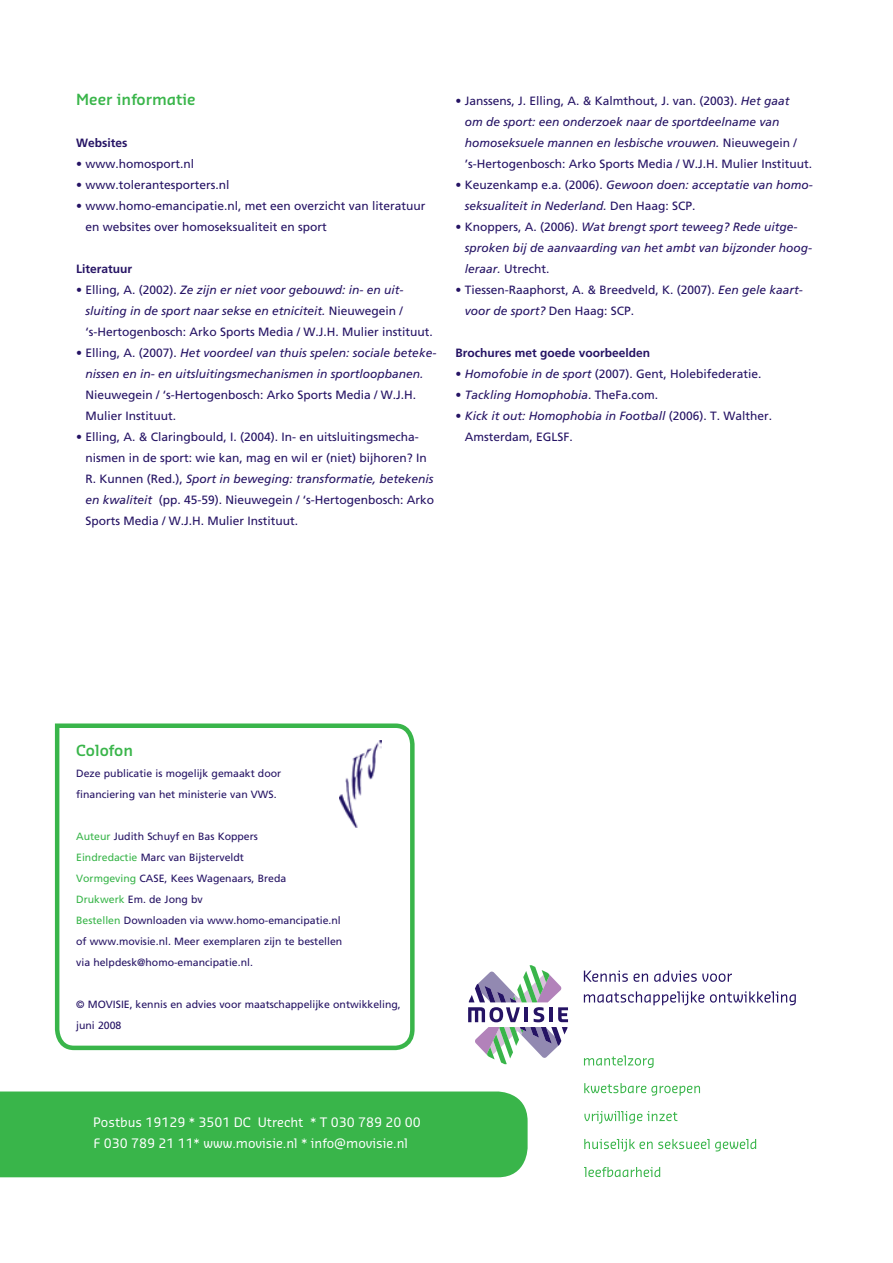
<style>
.page{position:relative;width:893px;height:1263px;background:#fff}
.page>*{position:absolute;margin:0;border:0;box-sizing:border-box;transform-origin:0 0}
.t1{font:600 15px "Sansa";color:#39b54a}
.t2{font:12.75px/21px "Sansa";color:#fff}
.t3{font:12px/21px "Frutiger";color:#251364}
.t4{font:italic 12px/21px "Frutiger";color:#251364}
.t5{font:700 12px "Frutiger";color:#251364}
.t6{font:10.5px/21px "Frutiger";color:#251364}
.s1{font-style:italic}
.s2{font-style:normal}
.s3{color:#39b54a}
</style>
<div class="page">
<div style="left:0;top:1091px;width:528px;height:86px;background:#39b54a"></div>
<svg style="left:584px;top:970px;width:64px;height:12px"></svg>
<svg style="left:654px;top:970px;width:78px;height:12px"></svg>
<svg style="left:584px;top:1083px;width:116px;height:13px"></svg>
<svg style="left:584px;top:1111px;width:93px;height:12px"></svg>
<svg style="left:584px;top:1139px;width:172px;height:12px"></svg>
<svg style="left:584px;top:1055px;width:70px;height:13px"></svg>
<svg style="left:584px;top:1167px;width:76px;height:10px"></svg>
<svg style="left:584px;top:991px;width:120px;height:14px"></svg>
<svg style="left:710px;top:991px;width:86px;height:14px"></svg>
<svg style="left:468px;top:965px;width:100px;height:99px"></svg>
<svg style="left:54px;top:723px;width:361px;height:328px"></svg>
<img style="left:340px;top:740px;width:41px;height:87px">
<p class="t1" style="left:76px;top:90px;width:121px">Meer informatie</p>
<p class="t5" style="left:76px;top:136px;width:53px">Websites</p>
<p class="t3" style="left:76px;top:153px;width:119px">• www.homosport.nl</p>
<p class="t3" style="left:76px;top:174px;width:155px">• www.tolerantesporters.nl</p>
<p class="t3" style="left:86px;top:195px;width:342px;text-indent:-9px">• www.homo-emancipatie.nl, met een overzicht van literatuur en websites over homoseksualiteit en sport</p>
<p class="t5" style="left:76px;top:262px;width:58px">Literatuur</p>
<p class="t3" style="left:86px;top:279px;width:349px;text-indent:-9px">• Elling, A. (2002). <span class="s1">Ze zijn er niet voor gebouwd: in- en uit&shy;sluiting in de sport naar sekse en etniciteit.</span> Nieuwegein / ‘s-Hertogenbosch: Arko Sports Media / W.J.H. Mulier instituut.</p>
<p class="t4" style="left:76px;top:342px;width:362px;text-align:center"><span class="s2">• Elling, A. (2007).</span> Het voordeel van thuis spelen: sociale beteke&shy;nissen en in- en uitsluitingsmechanismen in sportloopbanen.</p>
<p class="t3" style="left:86px;top:384px;width:332px">Nieuwegein / ‘s-Hertogenbosch: Arko Sports Media / W.J.H.<br>Mulier Instituut.</p>
<p class="t3" style="left:86px;top:426px;width:350px;text-indent:-9px">• Elling, A. &amp; Claringbould, I. (2004). In- en uitsluitingsmecha&shy;nismen in de sport: wie kan, mag en wil er (niet) bijhoren? In R. Kunnen (Red.), <span class="s1">Sport in beweging: transformatie, betekenis en kwaliteit</span> (pp. 45-59). Nieuwegein / ‘s-Hertogenbosch: Arko Sports Media / W.J.H. Mulier Instituut.</p>
<p class="t3" style="left:465px;top:90px;width:349px;text-indent:-9px">• Janssens, J. Elling, A. &amp; Kalmthout, J. van. (2003). <span class="s1">Het gaat<br>om de sport: een onderzoek naar de sportdeelname van homoseksuele mannen en lesbische vrouwen.</span> Nieuwegein / ’s-Hertogenbosch: Arko Sports Media / W.J.H. Mulier Instituut.</p>
<p class="t4" style="left:465px;top:174px;width:350px;text-indent:-9px"><span class="s2">• Keuzenkamp e.a. (2006).</span> Gewoon doen: acceptatie van homo&shy;seksualiteit in Nederland. <span class="s2">Den Haag: SCP.</span></p>
<p class="t4" style="left:465px;top:216px;width:349px;text-indent:-9px"><span class="s2">• Knoppers, A. (2006).</span> Wat brengt sport teweeg? Rede uitge&shy;sproken bij de aanvaarding van het ambt van bijzonder hoog&shy;leraar. <span class="s2">Utrecht.</span></p>
<p class="t3" style="left:465px;top:279px;width:340px;text-indent:-9px">• Tiessen-Raaphorst, A. &amp; Breedveld, K. (2007). <span class="s1">Een gele kaart&shy;voor de sport?</span> Den Haag: SCP.</p>
<p class="t5" style="left:455px;top:346px;width:196px">Brochures met goede voorbeelden</p>
<p class="t3" style="left:455px;top:363px;width:308px">• <span class="s1">Homofobie in de sport</span> (2007). Gent, Holebifederatie.</p>
<p class="t4" style="left:455px;top:384px;width:204px"><span class="s2">•</span> Tackling Homophobia<span class="s2">. TheFa.com.</span></p>
<p class="t3" style="left:465px;top:405px;width:309px;text-indent:-9px">• <span class="s1">Kick it out: Homophobia in Football</span> (2006). T. Walther.<br>Amsterdam, EGLSF.</p>
<p class="t1" style="left:76px;top:741px;width:58px">Colofon</p>
<p class="t6" style="left:76px;top:763px;width:207px">Deze publicatie is mogelijk gemaakt door financiering van het ministerie van VWS.</p>
<p class="t6" style="left:76px;top:826px;width:268px"><span class="s3">Auteur</span> Judith Schuyf en Bas Koppers<br><span class="s3">Eindredactie</span> Marc van Bijsterveldt<br><span class="s3">Vormgeving</span> CASE, Kees Wagenaars, Breda<br><span class="s3">Drukwerk</span> Em. de Jong bv<br><span class="s3">Bestellen</span> Downloaden via www.homo-emancipatie.nl of www.movisie.nl. Meer exemplaren zijn te bestellen via helpdesk@homo-emancipatie.nl.</p>
<p class="t6" style="left:76px;top:994px;width:326px">© MOVISIE, kennis en advies voor maatschappelijke ontwikkeling, juni 2008</p>
<p class="t2" style="left:93px;top:1111px;width:329px">Postbus 19129 * 3501 DC Utrecht * T 030 789 20 00<br>F 030 789 21 11* www.movisie.nl * info@movisie.nl</p>
</div>
